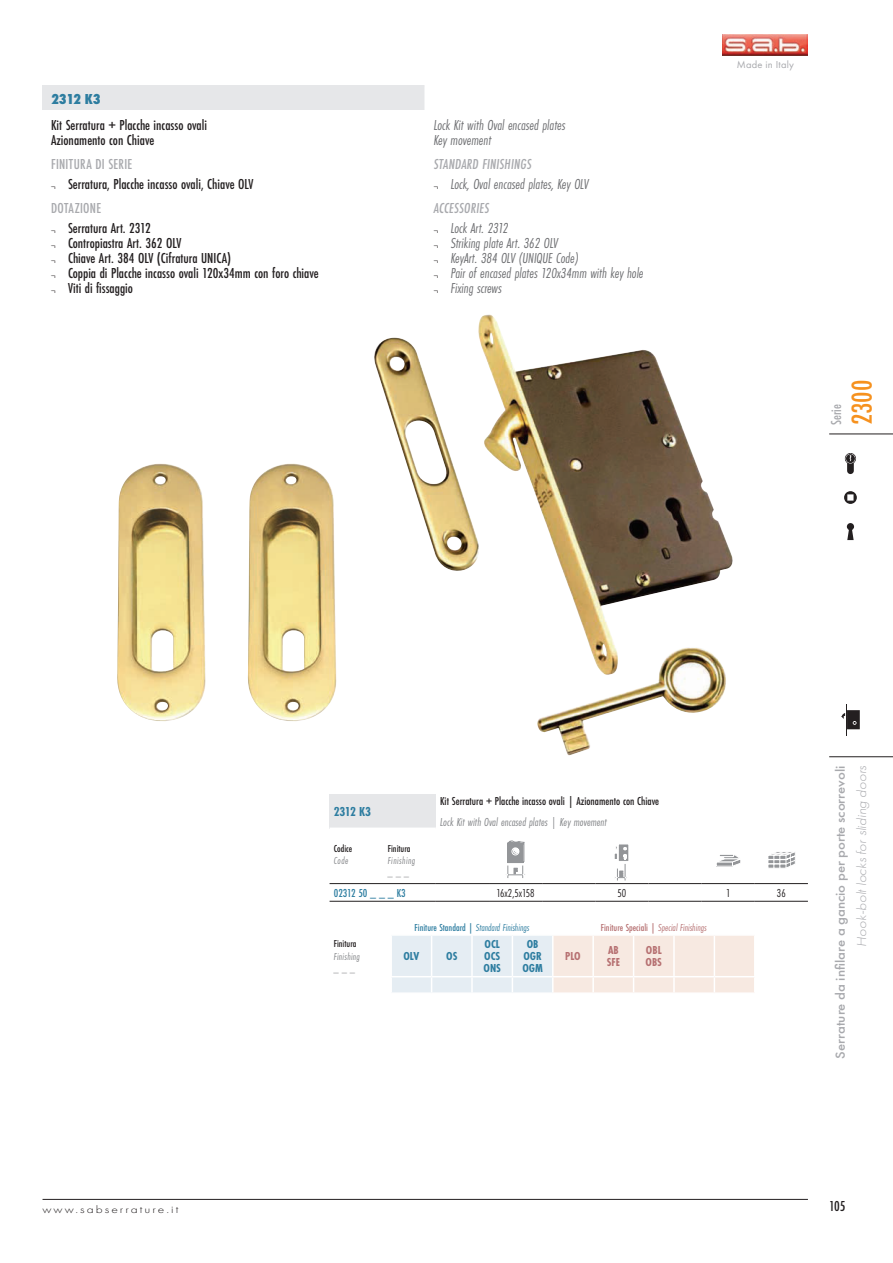
<style>
.page{position:relative;width:893px;height:1263px;background:#fff}
.page>*{position:absolute;margin:0;border:0;box-sizing:border-box;transform-origin:0 0}
.t1{font:500 30px "Futura PT Cond";color:#f6911e}
.TabINT_DescrITA{font:500 15px "Futura PT Cond";color:#231f20}
.TabINT_DescrING{font:italic 15px "Futura PT Cond";color:#6c6d70}
.TabINT_TitolettoITA{font:500 15px "Futura PT Cond";letter-spacing:.015em;color:#a8a9ad}
.TabINT_TitolettoING{font:italic 500 15px "Futura PT Cond";letter-spacing:.01em;color:#a8a9ad}
.TabINT_CodiceCatalog{font:800 15px "Futura PT Cond";letter-spacing:-.03em;color:#2d7da0}
.t2{font:500 13.5px "Futura PT";color:#a8a9ad;scale:1.1 1}
.t3{font:italic 300 13.5px "Futura PT";color:#a8a9ad;scale:1.1 1}
.TabART_CodiceCatalog{font:700 13.5px "Futura PT Cond";letter-spacing:-.02em;color:#2d7da0}
.TabART_DescrITA{font:500 12px "Futura PT Cond";color:#231f20}
.TabART_DescrING{font:italic 12px "Futura PT Cond";letter-spacing:.005em;color:#808285}
.TabPrFIN_TitoloStd{font:700 12px "Futura PT Cond";color:#2d7da0}
.TabDIM_Valore{font:12px "Futura PT Cond";color:#231f20}
.TabPrFIN_TitoloSpec{font:700 12px "Futura PT Cond";color:#b67071}
.TabDIM_Codice{font:500 12px "Futura PT Cond";color:#2d7da0}
.t4{font:300 10.8px "Futura PT";letter-spacing:.15em;color:#231f20;scale:1.25 1}
.TabPrFIN_TitolettoSt{font:italic 10.5px "Futura PT Cond";color:#2d7da0}
.TabPrFIN_TitolettoSp{font:500 10.5px "Futura PT Cond";color:#b67071}
.TabDIM_Titolo{font:italic 10.5px "Futura PT Cond";letter-spacing:.04em;color:#808285}
.TabDIM_Titolo-2{font:500 10.5px "Futura PT Cond";color:#231f20}
.t5{font:10.5px "Futura PT";letter-spacing:.02em;color:#a8a9ad}
.s1{font-weight:400;font-style:italic;font-size:9px}
.s2{font-size:9px;color:#231f20}
.s3{font-weight:500;font-style:normal}
.s4{font-weight:400;font-style:italic}
</style>
<div class="page">
<img style="left:723px;top:34px;width:85px;height:21px">
<hr style="left:43px;top:1199px;width:765px;height:1px;background:#231f20">
<hr style="left:829px;top:756px;width:64px;height:1px;background:#231f20">
<hr style="left:829px;top:434px;width:64px;height:1px;background:#231f20">
<hr style="left:846px;top:704px;width:1px;height:32px;background:#231f20">
<svg style="left:841px;top:710px;width:19px;height:19px"></svg>
<svg style="left:845px;top:453px;width:11px;height:21px"></svg>
<svg style="left:844px;top:491px;width:13px;height:13px"></svg>
<svg style="left:847px;top:523px;width:7px;height:17px"></svg>
<div style="left:43px;top:86px;width:382px;height:24px;background:#e6e7e9"></div>
<hr style="left:424px;top:85px;width:385px;height:2px;background:#fff">
<hr style="left:424px;top:87px;width:2px;height:23px;background:#fff">
<img style="left:117px;top:315px;width:616px;height:421px">
<div style="left:330px;top:794px;width:106px;height:34px;background:#e6e7e9"></div>
<hr style="left:330px;top:827px;width:106px;height:2px;background:#fff">
<hr style="left:436px;top:883px;width:53px;height:1px;background:#231f20">
<hr style="left:489px;top:883px;width:53px;height:1px;background:#231f20">
<hr style="left:542px;top:883px;width:53px;height:1px;background:#231f20">
<hr style="left:595px;top:883px;width:53px;height:1px;background:#231f20">
<hr style="left:648px;top:883px;width:54px;height:1px;background:#231f20">
<hr style="left:702px;top:883px;width:53px;height:1px;background:#231f20">
<hr style="left:755px;top:883px;width:53px;height:1px;background:#231f20">
<hr style="left:330px;top:883px;width:106px;height:1px;background:#231f20">
<hr style="left:330px;top:901px;width:106px;height:1px;background:#231f20">
<hr style="left:436px;top:901px;width:53px;height:1px;background:#231f20">
<hr style="left:489px;top:901px;width:53px;height:1px;background:#231f20">
<hr style="left:542px;top:901px;width:53px;height:1px;background:#231f20">
<hr style="left:595px;top:901px;width:53px;height:1px;background:#231f20">
<hr style="left:648px;top:901px;width:54px;height:1px;background:#231f20">
<hr style="left:702px;top:901px;width:53px;height:1px;background:#231f20">
<hr style="left:755px;top:901px;width:53px;height:1px;background:#231f20">
<svg style="left:506px;top:841px;width:19px;height:37px"></svg>
<div style="left:618px;top:844px;width:11px;height:17px;background:#dcddde"></div>
<svg style="left:614px;top:844px;width:14px;height:36px"></svg>
<svg style="left:716px;top:854px;width:25px;height:13px"></svg>
<svg style="left:768px;top:852px;width:27px;height:16px"></svg>
<svg style="left:392px;top:936px;width:362px;height:57px;background:#f0ecea"></svg>
<hr style="left:714px;top:992px;width:41px;height:2px;background:#fff">
<p class="TabINT_CodiceCatalog" style="left:51px;top:90px;width:51px">2312 K3</p>
<p class="TabINT_DescrITA" style="left:51px;top:116px;width:157px">Kit Serratura + Placche incasso ovali</p>
<p class="TabINT_DescrITA" style="left:51px;top:131px;width:105px">Azionamento con Chiave</p>
<p class="TabINT_DescrING" style="left:434px;top:116px;width:133px">Lock Kit with Oval encased plates</p>
<p class="TabINT_DescrING" style="left:434px;top:131px;width:59px">Key movement</p>
<p class="TabINT_TitolettoITA" style="left:51px;top:155px;width:83px">FINITURA DI SERIE</p>
<p class="TabINT_TitolettoING" style="left:434px;top:155px;width:99px">STANDARD FINISHINGS</p>
<p class="TabINT_DescrITA" style="left:51px;top:175px;width:204px"><span class="s1">¬</span> Serratura, Placche incasso ovali, Chiave OLV</p>
<p class="TabINT_DescrING" style="left:434px;top:176px;width:156px"><span class="s2">¬</span> Lock, Oval encased plates, Key OLV</p>
<p class="TabINT_TitolettoITA" style="left:51px;top:199px;width:52px">DOTAZIONE</p>
<p class="TabINT_TitolettoING" style="left:434px;top:199px;width:57px">ACCESSORIES</p>
<p class="TabINT_DescrITA" style="left:51px;top:219px;width:101px"><span class="s1">¬</span> Serratura Art. 2312</p>
<p class="TabINT_DescrITA" style="left:51px;top:234px;width:132px"><span class="s1">¬</span> Contropiastra Art. 362 OLV</p>
<p class="TabINT_DescrITA" style="left:51px;top:249px;width:182px"><span class="s1">¬</span> Chiave Art. 384 OLV (Cifratura UNICA)</p>
<p class="TabINT_DescrITA" style="left:51px;top:264px;width:269px"><span class="s1">¬</span> Coppia di Placche incasso ovali 120x34mm con foro chiave</p>
<p class="TabINT_DescrITA" style="left:51px;top:279px;width:84px"><span class="s1">¬</span> Viti di fissaggio</p>
<p class="TabINT_DescrING" style="left:434px;top:220px;width:76px"><span class="s2">¬</span> Lock Art. 2312</p>
<p class="TabINT_DescrING" style="left:434px;top:235px;width:126px"><span class="s2">¬</span> Striking plate Art. 362 OLV</p>
<p class="TabINT_DescrING" style="left:434px;top:250px;width:147px"><span class="s2">¬</span> KeyArt. 384 OLV (UNIQUE Code)</p>
<p class="TabINT_DescrING" style="left:434px;top:265px;width:211px"><span class="s2">¬</span> Pair of encased plates 120x34mm with key hole</p>
<p class="TabINT_DescrING" style="left:434px;top:280px;width:70px"><span class="s2">¬</span> Fixing screws</p>
<p class="t5" style="left:737px;top:58px;width:59px">Made in Italy</p>
<p class="TabINT_TitolettoITA" style="left:827px;top:425px;width:22px;rotate:-90deg">Serie</p>
<h1 class="t1" style="left:844px;top:425px;width:47px;rotate:-90deg">2300</h1>
<p class="TabART_CodiceCatalog" style="left:334px;top:804px;width:39px">2312 K3</p>
<p class="TabART_DescrITA" style="left:440px;top:794px;width:221px">Kit Serratura + Placche incasso ovali | Azionamento con Chiave</p>
<p class="TabART_DescrING" style="left:440px;top:815px;width:168px">Lock Kit with Oval encased plates | Key movement</p>
<p class="TabDIM_Titolo-2" style="left:334px;top:842px;width:20px">Codice</p>
<p class="TabDIM_Titolo-2" style="left:388px;top:842px;width:24px">Finitura</p>
<p class="TabDIM_Titolo" style="left:334px;top:855px;width:16px">Code</p>
<p class="TabDIM_Titolo" style="left:388px;top:855px;width:29px">Finishing</p>
<p class="TabDIM_Titolo" style="left:388px;top:867px;width:23px">_ _ _</p>
<p class="TabDIM_Codice" style="left:334px;top:886px;width:73px">02312 50 _ _ _ K3</p>
<p class="TabDIM_Valore" style="left:496px;top:886px;width:40px">16x2,5x158</p>
<p class="TabDIM_Valore" style="left:617px;top:886px;width:10px">50</p>
<p class="TabDIM_Valore" style="left:726px;top:886px;width:6px">1</p>
<p class="TabDIM_Valore" style="left:777px;top:886px;width:10px">36</p>
<p class="TabPrFIN_TitolettoSt" style="left:415px;top:921px;width:116px"><span class="s3">Finiture Standard |</span> Standard Finishings</p>
<p class="TabPrFIN_TitolettoSp" style="left:601px;top:921px;width:107px">Finiture Speciali | <span class="s4">Special Finishings</span></p>
<p class="TabDIM_Titolo-2" style="left:334px;top:937px;width:24px">Finitura</p>
<p class="TabDIM_Titolo" style="left:334px;top:950px;width:28px">Finishing</p>
<p class="TabDIM_Titolo" style="left:334px;top:963px;width:23px">_ _ _</p>
<p class="TabPrFIN_TitoloStd" style="left:484px;top:937px;width:17px">OCL</p>
<p class="TabPrFIN_TitoloStd" style="left:484px;top:949px;width:18px">OCS</p>
<p class="TabPrFIN_TitoloStd" style="left:483px;top:961px;width:19px">ONS</p>
<p class="TabPrFIN_TitoloStd" style="left:527px;top:937px;width:13px">OB</p>
<p class="TabPrFIN_TitoloStd" style="left:523px;top:949px;width:20px">OGR</p>
<p class="TabPrFIN_TitoloStd" style="left:522px;top:961px;width:22px">OGM</p>
<p class="TabPrFIN_TitoloSpec" style="left:646px;top:943px;width:17px">OBL</p>
<p class="TabPrFIN_TitoloSpec" style="left:646px;top:955px;width:18px">OBS</p>
<p class="TabPrFIN_TitoloSpec" style="left:608px;top:943px;width:12px">AB</p>
<p class="TabPrFIN_TitoloSpec" style="left:607px;top:955px;width:15px">SFE</p>
<p class="TabPrFIN_TitoloStd" style="left:403px;top:949px;width:17px">OLV</p>
<p class="TabPrFIN_TitoloStd" style="left:446px;top:949px;width:13px">OS</p>
<p class="TabPrFIN_TitoloSpec" style="left:565px;top:949px;width:17px">PLO</p>
<p class="t2" style="left:832px;top:1059px;width:268px;rotate:-90deg">Serrature da infilare a gancio per porte scorrevoli</p>
<p class="t3" style="left:854px;top:946px;width:166px;rotate:-90deg">Hook-bolt locks for sliding doors</p>
<p class="t4" style="left:43px;top:1203px;width:110px">www.sabserrature.it</p>
<p class="TabINT_DescrITA" style="left:829px;top:1197px;width:18px">105</p>
</div>
